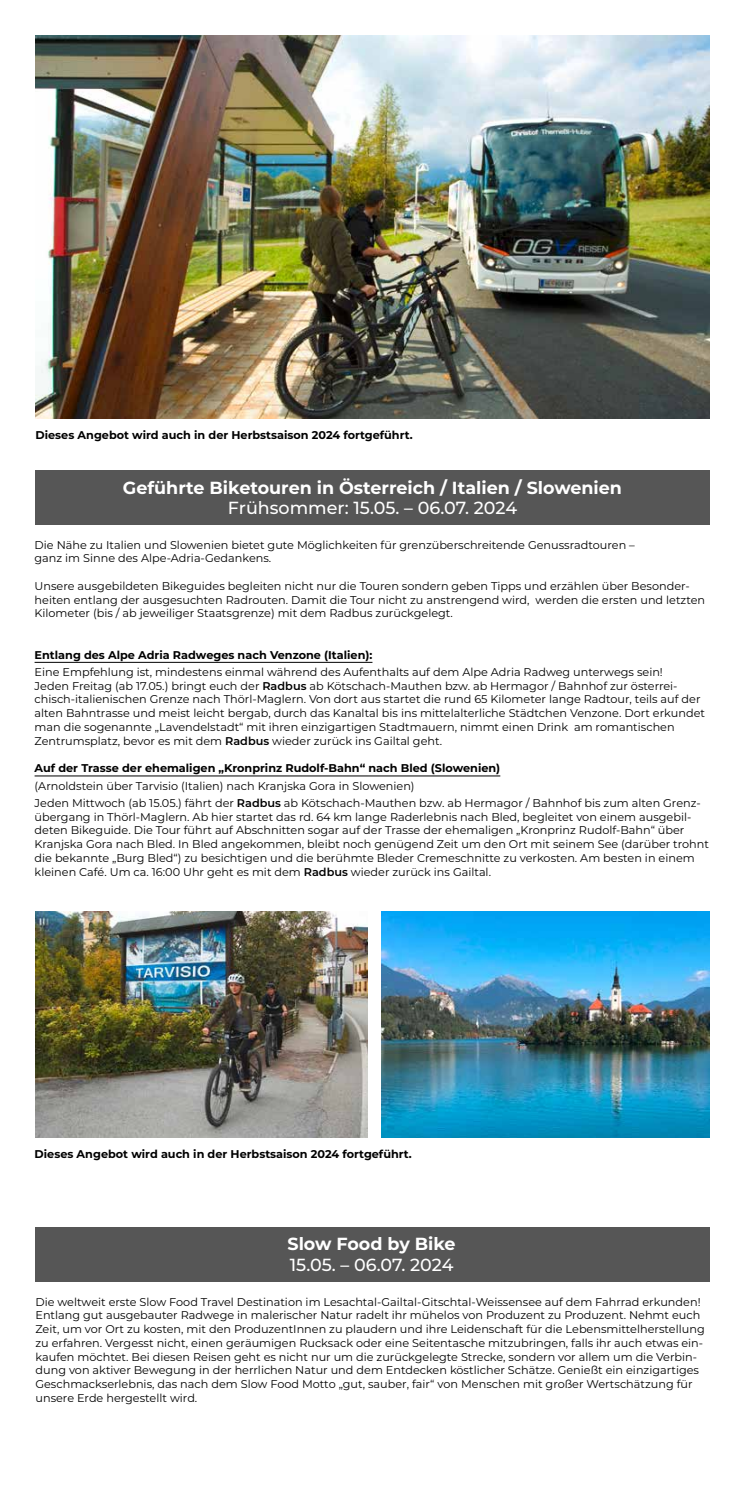
<style>
.page{position:relative;width:745px;height:1489px;background:#fff}
.page>*{position:absolute;margin:0;border:0;box-sizing:border-box;transform-origin:0 0}
.t1{font:700 17.5px "Montserrat";color:#fff}
.t2{font:500 17.5px "Montserrat";color:#fff}
.t3{font:11.25px/13.8px "Montserrat";color:#000}
.t4{font:700 11.25px "Montserrat";color:#000}
.s1{font-weight:600}
</style>
<div class="page">
<div style="left:35px;top:1227px;width:674px;height:54px;background:#565656"></div>
<div style="left:35px;top:470px;width:674px;height:54px;background:#565656"></div>
<img style="left:35px;top:35px;width:674px;height:383px">
<hr style="left:35px;top:662px;width:337px;height:1px;background:#000">
<hr style="left:35px;top:775px;width:465px;height:1px;background:#000">
<img style="left:35px;top:911px;width:332px;height:225px">
<img style="left:381px;top:911px;width:328px;height:225px">
<p class="t4" style="left:35px;top:427px;width:378px">Dieses Angebot wird auch in der Herbstsaison 2024 fortgeführt.</p>
<h1 class="t1" style="left:123px;top:475px;width:500px">Geführte Biketouren in Österreich / Italien / Slowenien</h1>
<h1 class="t2" style="left:228px;top:495px;width:290px">Frühsommer: 15.05. – 06.07. 2024</h1>
<p class="t3" style="left:35px;top:537px;width:601px">Die Nähe zu Italien und Slowenien bietet gute Möglichkeiten für grenzüberschreitende Genussradtouren – ganz im Sinne des Alpe-Adria-Gedankens.</p>
<p class="t3" style="left:35px;top:578px;width:671px">Unsere ausgebildeten Bikeguides begleiten nicht nur die Touren sondern geben Tipps und erzählen über Besonder&shy;heiten entlang der ausgesuchten Radrouten. Damit die Tour nicht zu anstrengend wird, werden die ersten und letzten<br>Kilometer (bis / ab jeweiliger Staatsgrenze) mit dem Radbus zurückgelegt.</p>
<p class="t4" style="left:35px;top:646px;width:339px">Entlang des Alpe Adria Radweges nach Venzone (Italien):</p>
<p class="t3" style="left:35px;top:664px;width:671px">Eine Empfehlung ist, mindestens einmal während des Aufenthalts auf dem Alpe Adria Radweg unterwegs sein!<br>Jeden Freitag (ab 17.05.) bringt euch der <span class="s1">Radbus</span> ab Kötschach-Mauthen bzw. ab Hermagor / Bahnhof zur österrei&shy;chisch-italienischen Grenze nach Thörl-Maglern. Von dort aus startet die rund 65 Kilometer lange Radtour, teils auf der alten Bahntrasse und meist leicht bergab, durch das Kanaltal bis ins mittelalterliche Städtchen Venzone. Dort erkundet man die sogenannte „Lavendelstadt“ mit ihren einzigartigen Stadtmauern, nimmt einen Drink am romantischen Zentrumsplatz, bevor es mit dem <span class="s1">Radbus</span> wieder zurück ins Gailtal geht.</p>
<p class="t4" style="left:35px;top:760px;width:467px">Auf der Trasse der ehemaligen „Kronprinz Rudolf-Bahn“ nach Bled (Slowenien)</p>
<p class="t3" style="left:35px;top:776px;width:667px;line-height:17.2px">(Arnoldstein über Tarvisio (Italien) nach Kranjska Gora in Slowenien)<br>Jeden Mittwoch (ab 15.05.) fährt der <span class="s1">Radbus</span> ab Kötschach-Mauthen bzw. ab Hermagor / Bahnhof bis zum alten Grenz-</p>
<p class="t3" style="left:35px;top:809px;width:675px">übergang in Thörl-Maglern. Ab hier startet das rd. 64 km lange Raderlebnis nach Bled, begleitet von einem ausgebil&shy;deten Bikeguide. Die Tour führt auf Abschnitten sogar auf der Trasse der ehemaligen „Kronprinz Rudolf-Bahn“ über Kranjska Gora nach Bled. In Bled angekommen, bleibt noch genügend Zeit um den Ort mit seinem See (darüber trohnt die bekannte „Burg Bled“) zu besichtigen und die berühmte Bleder Cremeschnitte zu verkosten. Am besten in einem kleinen Café. Um ca. 16:00 Uhr geht es mit dem <span class="s1">Radbus</span> wieder zurück ins Gailtal.</p>
<p class="t4" style="left:35px;top:1145px;width:378px">Dieses Angebot wird auch in der Herbstsaison 2024 fortgeführt.</p>
<h1 class="t1" style="left:287px;top:1230px;width:169px">Slow Food by Bike</h1>
<h1 class="t2" style="left:289px;top:1252px;width:165px">15.05. – 06.07. 2024</h1>
<p class="t3" style="left:35px;top:1294px;width:670px">Die weltweit erste Slow Food Travel Destination im Lesachtal-Gailtal-Gitschtal-Weissensee auf dem Fahrrad erkunden!<br>Entlang gut ausgebauter Radwege in malerischer Natur radelt ihr mühelos von Produzent zu Produzent. Nehmt euch Zeit, um vor Ort zu kosten, mit den ProduzentInnen zu plaudern und ihre Leidenschaft für die Lebensmittelherstellung zu erfahren. Vergesst nicht, einen geräumigen Rucksack oder eine Seitentasche mitzubringen, falls ihr auch etwas ein&shy;kaufen möchtet. Bei diesen Reisen geht es nicht nur um die zurückgelegte Strecke, sondern vor allem um die Verbin&shy;dung von aktiver Bewegung in der herrlichen Natur und dem Entdecken köstlicher Schätze. Genießt ein einzigartiges Geschmackserlebnis, das nach dem Slow Food Motto „gut, sauber, fair“ von Menschen mit großer Wertschätzung für unsere Erde hergestellt wird.</p>
</div>
